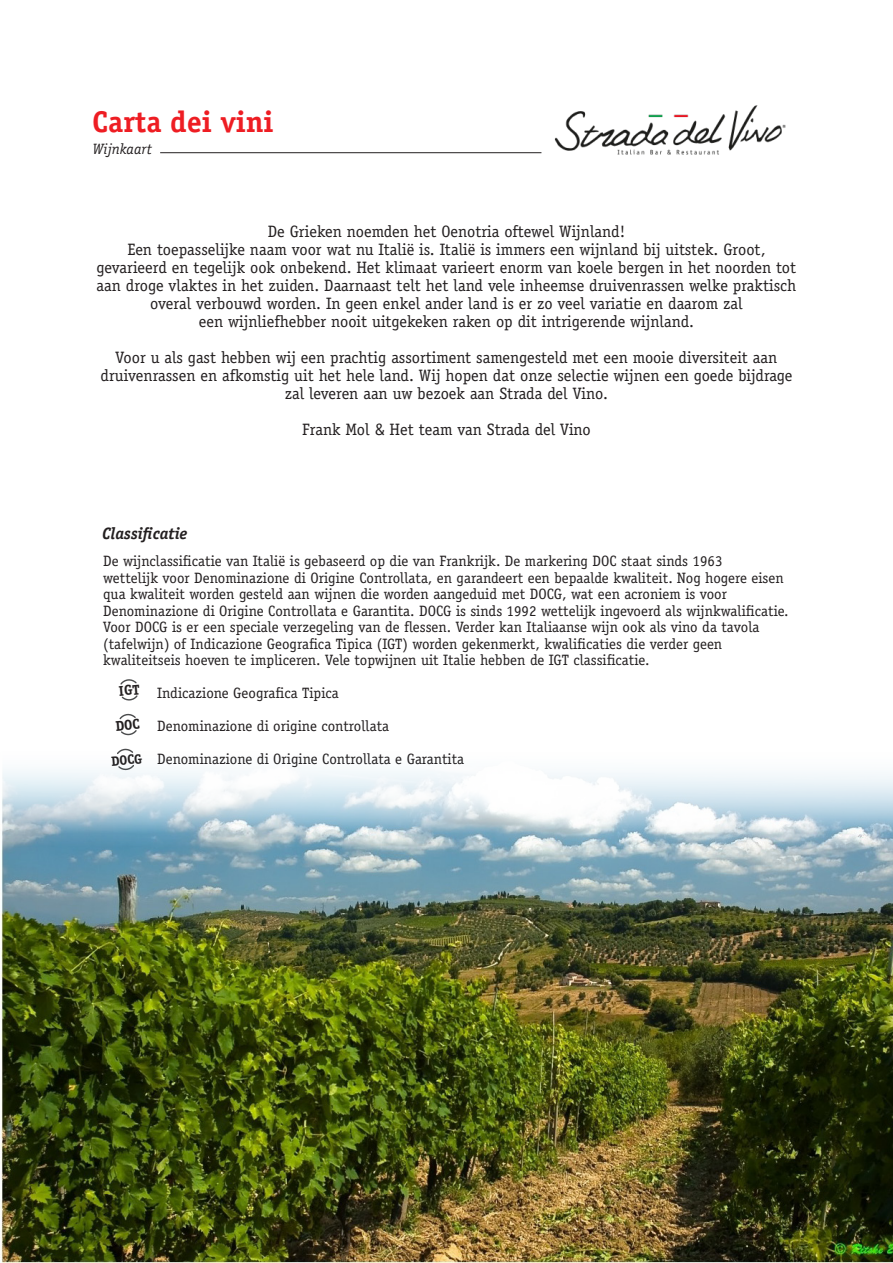
<style>
.page{position:relative;width:893px;height:1263px;background:#fff}
.page>*{position:absolute;margin:0;border:0;box-sizing:border-box;transform-origin:0 0}
.t1{font:700 30px "Officina Serif Std";color:#ee1d23}
.t2{font:16.5px/18px "Officina Serif Std";color:#231f20;text-align:center}
.t3{font:italic 700 16.5px "Officina Serif Std";color:#231f20}
.t4{font:15px/16.5px "Officina Serif Std";color:#231f20}
.t5{font:italic 15px "Officina Serif Std";color:#231f20}
.t6{font:700 13.5px "Officina Serif Std";color:#231f20}
</style>
<div class="page">
<img style="left:527px;top:105px;width:259px;height:50px">
<hr style="left:160px;top:152px;width:381px;height:1px;background:#231f20">
<img style="left:0;top:735px;width:893px;height:528px">
<svg style="left:120px;top:679px;width:18px;height:22px"></svg>
<svg style="left:119px;top:714px;width:18px;height:21px"></svg>
<p class="t1" style="left:92px;top:103px;width:183px">Carta dei vini</p>
<p class="t5" style="left:92px;top:140px;width:61px">Wijnkaart</p>
<p class="t2" style="left:268px;top:223px;width:359px">De Grieken noemden het Oenotria oftewel Wijnland!</p>
<p class="t2" style="left:127px;top:241px;width:640px">Een toepasselijke naam voor wat nu Italië is. Italië is immers een wijnland bij uitstek. Groot,</p>
<p class="t2" style="left:96px;top:259px;width:701px">gevarieerd en tegelijk ook onbekend. Het klimaat varieert enorm van koele bergen in het noorden tot aan droge vlaktes in het zuiden. Daarnaast telt het land vele inheemse druivenrassen welke praktisch overal verbouwd worden. In geen enkel ander land is er zo veel variatie en daarom zal</p>
<p class="t2" style="left:199px;top:313px;width:497px">een wijnliefhebber nooit uitgekeken raken op dit intrigerende wijnland.</p>
<p class="t2" style="left:116px;top:349px;width:663px">Voor u als gast hebben wij een prachtig assortiment samengesteld met een mooie diversiteit aan</p>
<p class="t2" style="left:100px;top:367px;width:694px">druivenrassen en afkomstig uit het hele land. Wij hopen dat onze selectie wijnen een goede bijdrage zal leveren aan uw bezoek aan Strada del Vino.</p>
<p class="t2" style="left:302px;top:421px;width:290px">Frank Mol &amp; Het team van Strada del Vino</p>
<p class="t3" style="left:102px;top:524px;width:87px">Classificatie</p>
<p class="t4" style="left:103px;top:553px;width:621px">De wijnclassificatie van Italië is gebaseerd op die van Frankrijk. De markering DOC staat sinds 1963</p>
<p class="t4" style="left:103px;top:570px;width:682px">wettelijk voor Denominazione di Origine Controllata, en garandeert een bepaalde kwaliteit. Nog hogere eisen qua kwaliteit worden gesteld aan wijnen die worden aangeduid met DOCG, wat een acroniem is voor</p>
<p class="t4" style="left:103px;top:603px;width:687px">Denominazione di Origine Controllata e Garantita. DOCG is sinds 1992 wettelijk ingevoerd als wijnkwalificatie.<br>Voor DOCG is er een speciale verzegeling van de flessen. Verder kan Italiaanse wijn ook als vino da tavola</p>
<p class="t4" style="left:103px;top:636px;width:621px">(tafelwijn) of Indicazione Geografica Tipica (IGT) worden gekenmerkt, kwalificaties die verder geen</p>
<p class="t4" style="left:103px;top:652px;width:548px">kwaliteitseis hoeven te impliceren. Vele topwijnen uit Italie hebben de IGT classificatie.</p>
<p class="t4" style="left:157px;top:685px;width:183px">Indicazione Geografica Tipica</p>
<p class="t4" style="left:157px;top:718px;width:234px">Denominazione di origine controllata</p>
<p class="t4" style="left:157px;top:751px;width:309px">Denominazione di Origine Controllata e Garantita</p>
<p class="t6" style="left:111px;top:753px;width:33px;rotate:-5deg">DOCG</p>
</div>
